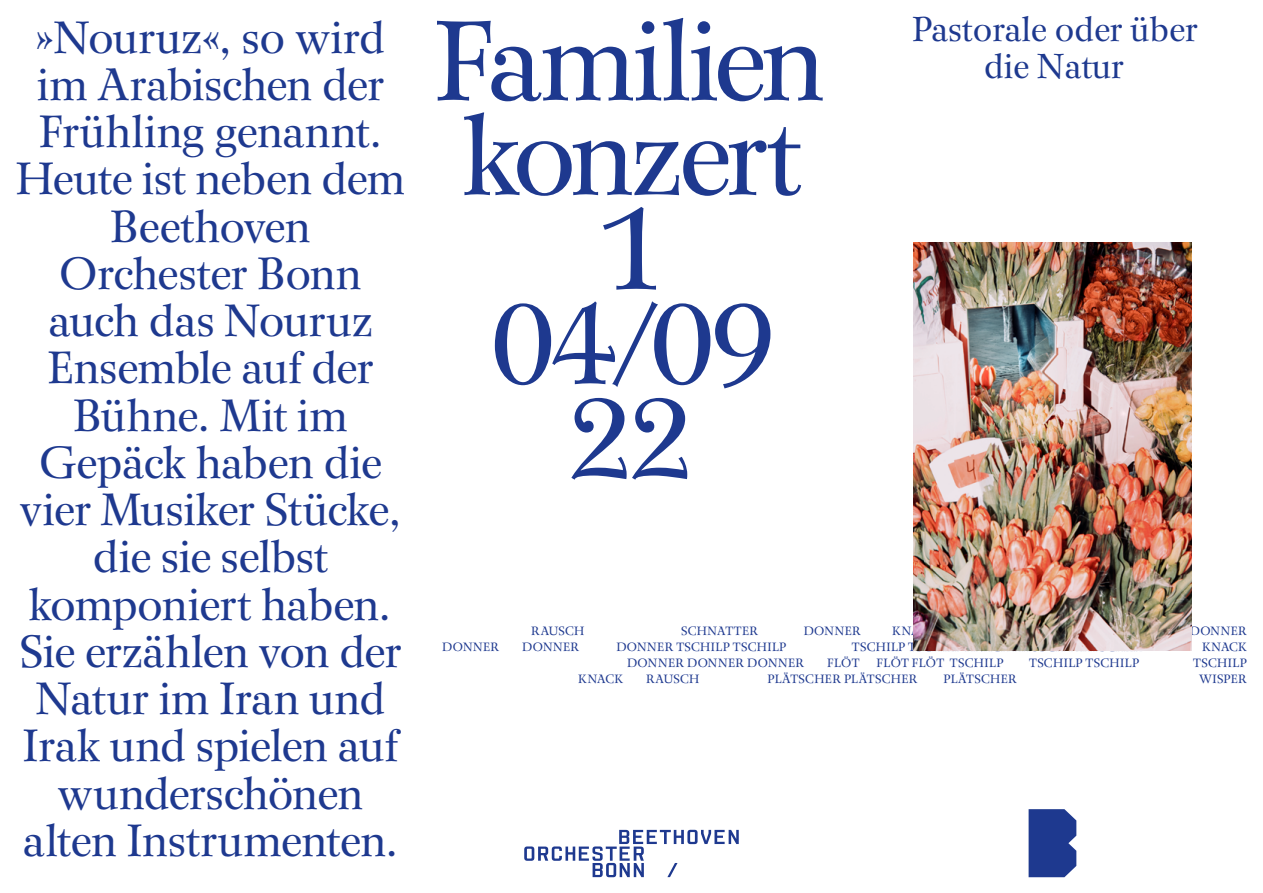
<style>
.page{position:relative;width:1263px;height:893px;background:#fff}
.page>*{position:absolute;margin:0;border:0;box-sizing:border-box;transform-origin:0 0}
.t1{font:112.5px/94.5px "Wilke LT Std";letter-spacing:-.04em;color:#1e398f;text-align:center}
.t2{font:45px/47.2px "Wilke LT Std";letter-spacing:-.01em;color:#1e398f;text-align:center}
.t3{font:34.5px/36.8px "Wilke LT Std";color:#1e398f;text-align:center}
.t4{font:12px "Wilke LT Std";letter-spacing:.03em;color:#1e398f}
</style>
<div class="page">
<img style="left:914px;top:242px;width:277px;height:409px">
<svg style="left:1028px;top:809px;width:48px;height:68px;background:#2d4696"></svg>
<svg style="left:524px;top:830px;width:215px;height:47px"></svg>
<p class="t3" style="left:912px;top:11px;width:287px">Pastorale oder über die Natur</p>
<p class="t2" style="left:16px;top:14px;width:391px">»Nouruz«, so wird im Arabischen der<br>Frühling genannt.<br>Heute ist neben dem<br>Beethoven<br>Orchester Bonn auch das Nouruz<br>Ensemble auf der<br>Bühne. Mit im<br>Gepäck haben die vier Musiker Stücke, die sie selbst komponiert haben.<br>Sie erzählen von der<br>Natur im Iran und<br>Irak und spielen auf wunderschönen alten Instrumenten.</p>
<h1 class="t1" style="left:433px;top:14px;width:393px">Familien konzert<br>1<br>04/09<br>22</h1>
<p class="t4" style="left:531px;top:624px;width:55px">RAUSCH</p>
<p class="t4" style="left:681px;top:624px;width:79px">SCHNATTER</p>
<p class="t4" style="left:804px;top:624px;width:59px">DONNER</p>
<p class="t4" style="left:1190px;top:624px;width:59px">DONNER</p>
<p class="t4" style="left:442px;top:640px;width:59px">DONNER</p>
<p class="t4" style="left:522px;top:640px;width:59px">DONNER</p>
<p class="t4" style="left:616px;top:640px;width:172px">DONNER TSCHILP TSCHILP</p>
<p class="t4" style="left:1202px;top:640px;width:47px">KNACK</p>
<p class="t4" style="left:627px;top:656px;width:179px">DONNER DONNER DONNER</p>
<p class="t4" style="left:827px;top:656px;width:34px">FLÖT</p>
<p class="t4" style="left:877px;top:656px;width:128px">FLÖT FLÖT TSCHILP</p>
<p class="t4" style="left:1029px;top:656px;width:112px">TSCHILP TSCHILP</p>
<p class="t4" style="left:1193px;top:656px;width:55px">TSCHILP</p>
<p class="t4" style="left:578px;top:671px;width:47px">KNACK</p>
<p class="t4" style="left:646px;top:671px;width:55px">RAUSCH</p>
<p class="t4" style="left:768px;top:671px;width:152px">PLÄTSCHER PLÄTSCHER</p>
<p class="t4" style="left:943px;top:671px;width:75px">PLÄTSCHER</p>
<p class="t4" style="left:1199px;top:671px;width:49px">WISPER</p>
</div>
